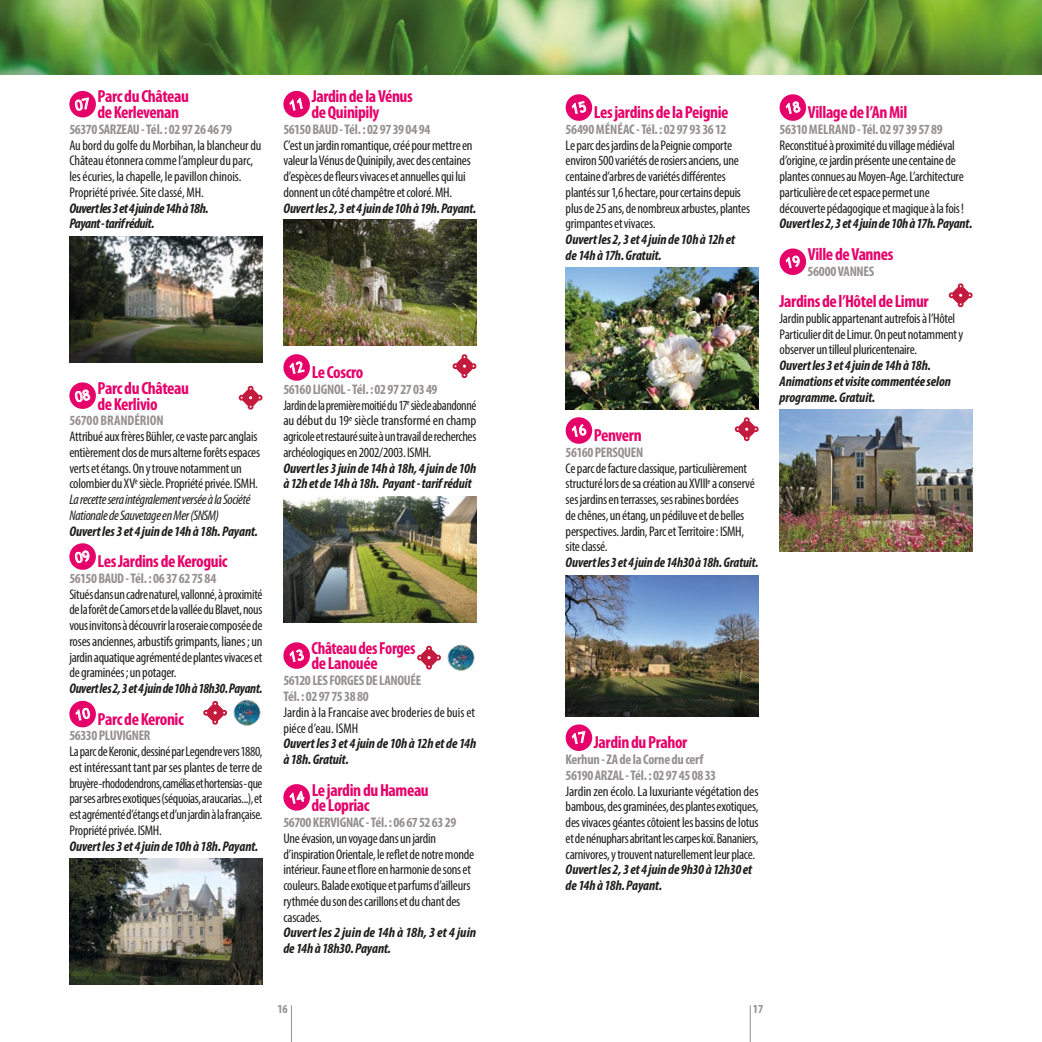
<style>
.page{position:relative;width:1042px;height:1042px;background:#fff}
.page>*{position:absolute;margin:0;border:0;box-sizing:border-box;transform-origin:0 0}
.t1{font:700 condensed 17.5px/15.8px "Myriad Pro";letter-spacing:-.025em;color:#e60069}
.t2{font:700 condensed 17.5px/15.8px "Myriad Pro";letter-spacing:-.025em;color:#e60069;scale:.95 1}
.t3{font:condensed 14px/15.8px "Myriad Pro";letter-spacing:-.02em;color:#1d1d1b}
.t4{font:italic 700 condensed 14px/15.8px "Myriad Pro";letter-spacing:-.01em;color:#1d1d1b}
.t5{font:700 condensed 14px/15.8px "Myriad Pro";letter-spacing:-.025em;color:#95908f}
.t6{font:condensed 14px/15.8px "Myriad Pro";color:#1d1d1b}
.t7{font:italic 700 condensed 14px/15.8px "Myriad Pro";letter-spacing:-.01em;color:#1d1d1b;scale:1.04 1}
.t8{font:italic 700 condensed 14px/15.8px "Myriad Pro";letter-spacing:-.03em;color:#1d1d1b}
.t9{font:italic 700 condensed 14px "Myriad Pro";letter-spacing:-.01em;color:#1d1d1b;scale:.96 1}
.t10{font:700 condensed 14px "Myriad Pro";letter-spacing:-.005em;color:#95908f}
.t11{font:700 condensed 12.25px "Myriad Pro";color:#95908f}
.s1{font-style:italic}
.s2{font-weight:700;color:#95908f}
</style>
<div class="page">
<hr style="left:750px;top:1005px;width:1px;height:37px;background:#95908f">
<hr style="left:291px;top:1005px;width:1px;height:37px;background:#95908f">
<img style="left:0;top:0;width:1042px;height:74px">
<svg style="left:453px;top:354px;width:23px;height:24px"></svg>
<svg style="left:417px;top:646px;width:24px;height:23px"></svg>
<img style="left:447px;top:644px;width:28px;height:27px">
<svg style="left:735px;top:417px;width:23px;height:24px"></svg>
<svg style="left:949px;top:283px;width:23px;height:24px"></svg>
<svg style="left:239px;top:386px;width:23px;height:23px"></svg>
<svg style="left:203px;top:701px;width:24px;height:23px"></svg>
<img style="left:233px;top:699px;width:28px;height:27px">
<img style="left:283px;top:497px;width:193px;height:126px">
<img style="left:283px;top:220px;width:193px;height:126px">
<img style="left:566px;top:268px;width:192px;height:142px">
<img style="left:566px;top:575px;width:192px;height:142px">
<img style="left:779px;top:409px;width:193px;height:142px">
<img style="left:70px;top:236px;width:192px;height:126px">
<img style="left:70px;top:858px;width:192px;height:126px">
<svg style="left:283px;top:91px;width:27px;height:27px"></svg>
<svg style="left:283px;top:354px;width:27px;height:27px"></svg>
<svg style="left:283px;top:642px;width:27px;height:27px"></svg>
<svg style="left:283px;top:784px;width:27px;height:27px"></svg>
<svg style="left:565px;top:94px;width:28px;height:27px"></svg>
<svg style="left:565px;top:417px;width:28px;height:27px"></svg>
<svg style="left:565px;top:724px;width:28px;height:27px"></svg>
<svg style="left:779px;top:94px;width:28px;height:27px"></svg>
<svg style="left:779px;top:248px;width:28px;height:27px"></svg>
<svg style="left:69px;top:91px;width:27px;height:27px"></svg>
<svg style="left:69px;top:382px;width:27px;height:27px"></svg>
<svg style="left:69px;top:543px;width:27px;height:27px"></svg>
<svg style="left:69px;top:700px;width:27px;height:28px"></svg>
<p class="t1" style="left:97px;top:88px;width:93px">Parc du Château de Kerlevenan</p>
<p class="t5" style="left:69px;top:121px;width:164px">56370 SARZEAU - Tél. : 02 97 26 46 79</p>
<p class="t3" style="left:69px;top:137px;width:194px">Au bord du golfe du Morbihan, la blancheur du Château étonnera comme l’ampleur du parc, les écuries, la chapelle, le pavillon chinois.<br>Propriété privée. Site classé, MH.</p>
<p class="t8" style="left:69px;top:200px;width:141px">Ouvert les 3 et 4 juin de 14h à 18h.<br>Payant - tarif réduit.</p>
<p class="t1" style="left:311px;top:88px;width:103px">Jardin de la Vénus de Quinipily</p>
<p class="t5" style="left:283px;top:121px;width:149px">56150 BAUD - Tél. : 02 97 39 04 94</p>
<p class="t3" style="left:283px;top:137px;width:191px">C’est un jardin romantique, créé pour mettre en valeur la Vénus de Quinipily, avec des centaines d’espèces de fleurs vivaces et annuelles qui lui donnent un côté champêtre et coloré. MH.</p>
<p class="t4" style="left:283px;top:200px;width:194px">Ouvert les 2, 3 et 4 juin de 10h à 19h. Payant.</p>
<p class="t1" style="left:97px;top:380px;width:93px">Parc du Château de Kerlivio</p>
<p class="t10" style="left:69px;top:412px;width:96px">56700 BRANDÉRION</p>
<p class="t3" style="left:69px;top:428px;width:192px">Attribué aux frères Bühler, ce vaste parc anglais entièrement clos de murs alterne forêts espaces verts et étangs. On y trouve notamment un colombier du XV<sup>è</sup> siècle. Propriété privée. ISMH.<br><span class="s1">La recette sera intégralement versée à la Société Nationale de Sauvetage en Mer (SNSM)</span></p>
<p class="t4" style="left:69px;top:523px;width:190px">Ouvert les 3 et 4 juin de 14h à 18h. Payant.</p>
<p class="t1" style="left:98px;top:553px;width:131px">Les Jardins de Keroguic</p>
<p class="t5" style="left:69px;top:570px;width:148px">56150 BAUD - Tél. : 06 37 62 75 84</p>
<p class="t3" style="left:69px;top:586px;width:195px;text-align:justify">Situés dans un cadre naturel, vallonné, à proximité de la forêt de Camors et de la vallée du Blavet, nous vous invitons à découvrir la roseraie composée de roses anciennes, arbustifs grimpants, lianes ; un jardin aquatique agrémenté de plantes vivaces et de graminées ; un potager.</p>
<p class="t9" style="left:69px;top:680px;width:203px">Ouvert les 2, 3 et 4 juin de 10h à 18h30. Payant.</p>
<p class="t1" style="left:98px;top:710px;width:88px">Parc de Keronic</p>
<p class="t5" style="left:69px;top:727px;width:83px">56330 PLUVIGNER</p>
<p class="t3" style="left:69px;top:743px;width:195px;text-align:justify">La parc de Keronic, dessiné par Legendre vers 1880, est intéressant tant par ses plantes de terre de bruyère -rhododendrons, camélias et hortensias - que par ses arbres exotiques (séquoias, araucarias...), et est agrémenté d’étangs et d’un jardin à la française.<br>Propriété privée. ISMH.</p>
<p class="t4" style="left:69px;top:838px;width:191px">Ouvert les 3 et 4 juin de 10h à 18h. Payant.</p>
<p class="t1" style="left:312px;top:364px;width:53px">Le Coscro</p>
<p class="t3" style="left:283px;top:381px;width:194px"><span class="s2">56160 LIGNOL - Tél. : 02 97 27 03 49<br></span>Jardin de la première moitié du 17<sup>e</sup> siècle abandonné au début du 19<sup>e</sup> siècle transformé en champ agricole et restauré suite à un travail de recherches archéologiques en 2002/2003. ISMH.</p>
<p class="t4" style="left:283px;top:460px;width:194px">Ouvert les 3 juin de 14h à 18h, 4 juin de 10h à 12h et de 14h à 18h. Payant - tarif réduit</p>
<p class="t2" style="left:311px;top:639px;width:111px">Château des Forges de Lanouée</p>
<p class="t5" style="left:283px;top:672px;width:139px">56120 LES FORGES DE LANOUÉE<br>Tél. : 02 97 75 38 80</p>
<p class="t6" style="left:283px;top:704px;width:193px">Jardin à la Francaise avec broderies de buis et piéce d’eau. ISMH</p>
<p class="t4" style="left:283px;top:735px;width:194px">Ouvert les 3 et 4 juin de 10h à 12h et de 14h à 18h. Gratuit.</p>
<p class="t1" style="left:311px;top:781px;width:119px">Le jardin du Hameau de Lopriac</p>
<p class="t5" style="left:283px;top:814px;width:174px">56700 KERVIGNAC - Tél. : 06 67 52 63 29</p>
<p class="t3" style="left:283px;top:830px;width:192px">Une évasion, un voyage dans un jardin d’inspiration Orientale, le reflet de notre monde intérieur. Faune et flore en harmonie de sons et couleurs. Balade exotique et parfums d’ailleurs rythmée du son des carillons et du chant des cascades.</p>
<p class="t7" style="left:283px;top:924px;width:187px">Ouvert les 2 juin de 14h à 18h, 3 et 4 juin de 14h à 18h30. Payant.</p>
<p class="t1" style="left:594px;top:104px;width:136px">Les jardins de la Peignie</p>
<p class="t5" style="left:566px;top:121px;width:162px">56490 MÉNÉAC - Tél. : 02 97 93 36 12</p>
<p class="t3" style="left:566px;top:137px;width:186px">Le parc des jardins de la Peignie comporte environ 500 variétés de rosiers anciens, une centaine d’arbres de variétés différentes plantés sur 1,6 hectare, pour certains depuis plus de 25 ans, de nombreux arbustes, plantes grimpantes et vivaces.</p>
<p class="t4" style="left:566px;top:231px;width:171px">Ouvert les 2, 3 et 4 juin de 10h à 12h et de 14h à 17h. Gratuit.</p>
<p class="t1" style="left:594px;top:427px;width:49px">Penvern</p>
<p class="t5" style="left:566px;top:444px;width:79px">56160 PERSQUEN</p>
<p class="t3" style="left:566px;top:460px;width:191px">Ce parc de facture classique, particulièrement structuré lors de sa création au XVIII<sup>e</sup> a conservé ses jardins en terrasses, ses rabines bordées<br>de chênes, un étang, un pédiluve et de belles perspectives. Jardin, Parc et Territoire : ISMH, site classé.</p>
<p class="t4" style="left:566px;top:554px;width:194px">Ouvert les 3 et 4 juin de 14h30 à 18h. Gratuit.</p>
<p class="t1" style="left:808px;top:104px;width:101px">Village de l’An Mil</p>
<p class="t5" style="left:779px;top:121px;width:165px">56310 MELRAND - Tél. 02 97 39 57 89</p>
<p class="t3" style="left:779px;top:137px;width:186px">Reconstitué à proximité du village médiéval d’origine, ce jardin présente une centaine de plantes connues au Moyen-Age. L’architecture particulière de cet espace permet une découverte pédagogique et magique à la fois !</p>
<p class="t4" style="left:779px;top:215px;width:194px">Ouvert les 2, 3 et 4 juin de 10h à 17h. Payant.</p>
<p class="t1" style="left:808px;top:246px;width:87px">Ville de Vannes</p>
<p class="t5" style="left:807px;top:263px;width:68px">56000 VANNES</p>
<p class="t1" style="left:779px;top:293px;width:151px">Jardins de l’Hôtel de Limur</p>
<p class="t3" style="left:779px;top:310px;width:185px">Jardin public appartenant autrefois à l’Hôtel<br>Particulier dit de Limur. On peut notamment y observer un tilleul pluricentenaire.</p>
<p class="t4" style="left:779px;top:357px;width:173px">Ouvert les 3 et 4 juin de 14h à 18h.<br>Animations et visite commentée selon programme. Gratuit.</p>
<p class="t1" style="left:594px;top:734px;width:95px">Jardin du Prahor</p>
<p class="t5" style="left:566px;top:751px;width:152px">Kerhun - ZA de la Corne du cerf<br>56190 ARZAL - Tél. : 02 97 45 08 33</p>
<p class="t3" style="left:566px;top:783px;width:194px;text-align:justify">Jardin zen écolo. La luxuriante végétation des bambous, des graminées, des plantes exotiques, des vivaces géantes côtoient les bassins de lotus et de nénuphars abritant les carpes koï. Bananiers, carnivores, y trouvent naturellement leur place.</p>
<p class="t4" style="left:566px;top:861px;width:188px">Ouvert les 2, 3 et 4 juin de 9h30 à 12h30 et de 14h à 18h. Payant.</p>
<p class="t11" style="left:277px;top:1001px;width:12px">16</p>
<p class="t11" style="left:753px;top:1001px;width:12px">17</p>
</div>
